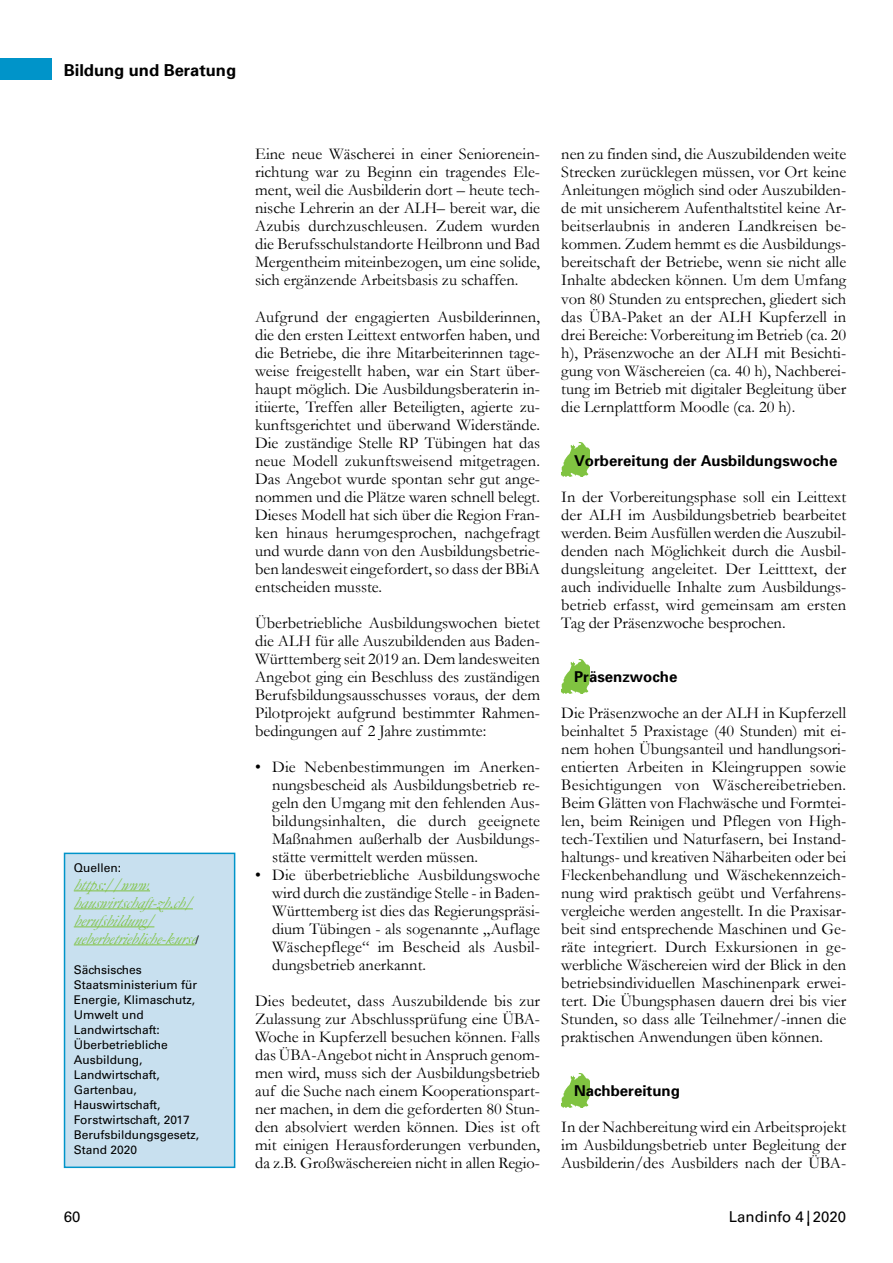
<style>
.page{position:relative;width:893px;height:1263px;background:#fff}
.page>*{position:absolute;margin:0;border:0;box-sizing:border-box;transform-origin:0 0}
.t1{font:16.5px/18px "Garamond";color:#000;text-align:justify}
.t2{font:italic 16.5px/18px "Garamond";color:#80c341}
.t3{font:700 16.5px "Univers 65";color:#000}
.t4{font:700 15px "Univers 65";color:#000}
.t5{font:15px "Univers";color:#000}
.t6{font:12px/15px "Univers";color:#000}
.s1{font-family:"Univers";font-style:normal;font-size:12px;color:#000}
</style>
<div class="page">
<img style="left:561px;top:443px;width:29px;height:34px">
<img style="left:561px;top:659px;width:29px;height:34px">
<img style="left:561px;top:1073px;width:29px;height:34px">
<div style="left:0;top:58px;width:51px;height:22px;background:#0094c9"></div>
<div style="left:65px;top:853px;width:170px;height:314px;background:#c8e0ef"></div>
<hr style="left:74px;top:890px;width:76px;height:1px;background:#80c341">
<hr style="left:74px;top:908px;width:119px;height:1px;background:#80c341">
<hr style="left:74px;top:926px;width:80px;height:1px;background:#80c341">
<hr style="left:74px;top:944px;width:121px;height:1px;background:#80c341">
<div style="left:64px;top:853px;width:171px;height:315px;border:2px solid #0094c9"></div>
<p class="t3" style="left:64px;top:59px;width:174px">Bildung und Beratung</p>
<p class="t6" style="left:74px;top:860px;width:49px">Quellen:</p>
<p class="t2" style="left:74px;top:875px;width:128px">https://www. hauswirtschaft-zh.ch/ berufsbildung/ ueberbetriebliche-kurse<span class="s1">/</span></p>
<p class="t6" style="left:74px;top:962px;width:127px">Sächsisches<br>Staatsministerium für<br>Energie, Klimaschutz,<br>Umwelt und<br>Landwirtschaft:<br>Überbetriebliche<br>Ausbildung,<br>Landwirtschaft,<br>Gartenbau,<br>Hauswirtschaft,<br>Forstwirtschaft, 2017<br>Berufsbildungsgesetz,<br>Stand 2020</p>
<p class="t5" style="left:64px;top:1207px;width:18px">60</p>
<p class="t1" style="left:255px;top:145px;width:286px">Eine neue Wäscherei in einer Seniorenein&shy;richtung war zu Beginn ein tragendes Ele&shy;ment, weil die Ausbilderin dort – heute tech&shy;nische Lehrerin an der ALH– bereit war, die Azubis durchzuschleusen. Zudem wurden die Berufsschulstandorte Heilbronn und Bad Mergentheim miteinbezogen, um eine solide, sich ergänzende Arbeitsbasis zu schaffen.</p>
<p class="t1" style="left:255px;top:307px;width:286px">Aufgrund der engagierten Ausbilderinnen, die den ersten Leittext entworfen haben, und die Betriebe, die ihre Mitarbeiterinnen tage&shy;weise freigestellt haben, war ein Start über&shy;haupt möglich. Die Ausbildungsberaterin in&shy;itiierte, Treffen aller Beteiligten, agierte zu&shy;kunftsgerichtet und überwand Widerstände.<br>Die zuständige Stelle RP Tübingen hat das neue Modell zukunftsweisend mitgetragen.<br>Das Angebot wurde spontan sehr gut ange&shy;nommen und die Plätze waren schnell belegt.<br>Dieses Modell hat sich über die Region Fran&shy;ken hinaus herumgesprochen, nachgefragt und wurde dann von den Ausbildungsbetrie&shy;ben landesweit eingefordert, so dass der BBiA entscheiden musste.</p>
<p class="t1" style="left:255px;top:613px;width:286px">Überbetriebliche Ausbildungswochen bietet die ALH für alle Auszubildenden aus Baden-Württemberg seit 2019 an. Dem landesweiten Angebot ging ein Beschluss des zuständigen Berufsbildungsausschusses voraus, der dem Pilotprojekt aufgrund bestimmter Rahmen&shy;bedingungen auf 2 Jahre zustimmte:</p>
<p class="t1" style="left:272px;top:757px;width:269px;text-indent:-17px">• Die Nebenbestimmungen im Anerken&shy;nungsbescheid als Ausbildungsbetrieb re&shy;geln den Umgang mit den fehlenden Aus&shy;bildungsinhalten, die durch geeignete Maßnahmen außerhalb der Ausbildungs&shy;stätte vermittelt werden müssen.</p>
<p class="t1" style="left:272px;top:865px;width:269px;text-indent:-17px">• Die überbetriebliche Ausbildungswoche wird durch die zuständige Stelle - in Baden-Württemberg ist dies das Regierungspräsi&shy;dium Tübingen - als sogenannte „Auflage Wäschepflege“ im Bescheid als Ausbil&shy;dungsbetrieb anerkannt.</p>
<p class="t1" style="left:255px;top:991px;width:286px">Dies bedeutet, dass Auszubildende bis zur Zulassung zur Abschlussprüfung eine ÜBA-Woche in Kupferzell besuchen können. Falls das ÜBA-Angebot nicht in Anspruch genom&shy;men wird, muss sich der Ausbildungsbetrieb auf die Suche nach einem Kooperationspart&shy;ner machen, in dem die geforderten 80 Stun&shy;den absolviert werden können. Dies ist oft mit einigen Herausforderungen verbunden, da z.B. Großwäschereien nicht in allen Regio-</p>
<p class="t1" style="left:561px;top:145px;width:286px">nen zu finden sind, die Auszubildenden weite Strecken zurücklegen müssen, vor Ort keine Anleitungen möglich sind oder Auszubilden&shy;de mit unsicherem Aufenthaltstitel keine Ar&shy;beitserlaubnis in anderen Landkreisen be&shy;kommen. Zudem hemmt es die Ausbildungs&shy;bereitschaft der Betriebe, wenn sie nicht alle Inhalte abdecken können. Um dem Umfang von 80 Stunden zu entsprechen, gliedert sich das ÜBA-Paket an der ALH Kupferzell in drei Bereiche: Vorbereitung im Betrieb (ca. 20 h), Präsenzwoche an der ALH mit Besichti&shy;gung von Wäschereien (ca. 40 h), Nachberei&shy;tung im Betrieb mit digitaler Begleitung über die Lernplattform Moodle (ca. 20 h).</p>
<p class="t4" style="left:574px;top:450px;width:265px">Vorbereitung der Ausbildungswoche</p>
<p class="t1" style="left:561px;top:487px;width:286px">In der Vorbereitungsphase soll ein Leittext der ALH im Ausbildungsbetrieb bearbeitet werden. Beim Ausfüllen werden die Auszubil&shy;denden nach Möglichkeit durch die Ausbil&shy;dungsleitung angeleitet. Der Leitttext, der auch individuelle Inhalte zum Ausbildungs&shy;betrieb erfasst, wird gemeinsam am ersten Tag der Präsenzwoche besprochen.</p>
<p class="t4" style="left:574px;top:666px;width:105px">Präsenzwoche</p>
<p class="t1" style="left:561px;top:703px;width:286px">Die Präsenzwoche an der ALH in Kupferzell beinhaltet 5 Praxistage (40 Stunden) mit ei&shy;nem hohen Übungsanteil und handlungsori&shy;entierten Arbeiten in Kleingruppen sowie Besichtigungen von Wäschereibetrieben.<br>Beim Glätten von Flachwäsche und Formtei&shy;len, beim Reinigen und Pflegen von High&shy;tech-Textilien und Naturfasern, bei Instand&shy;haltungs- und kreativen Näharbeiten oder bei Fleckenbehandlung und Wäschekennzeich&shy;nung wird praktisch geübt und Verfahrens&shy;vergleiche werden angestellt. In die Praxisar&shy;beit sind entsprechende Maschinen und Ge&shy;räte integriert. Durch Exkursionen in ge&shy;werbliche Wäschereien wird der Blick in den betriebsindividuellen Maschinenpark erwei&shy;tert. Die Übungsphasen dauern drei bis vier Stunden, so dass alle Teilnehmer/-innen die praktischen Anwendungen üben können.</p>
<p class="t4" style="left:574px;top:1080px;width:107px">Nachbereitung</p>
<p class="t1" style="left:561px;top:1117px;width:286px">In der Nachbereitung wird ein Arbeitsprojekt im Ausbildungsbetrieb unter Begleitung der Ausbilderin/des Ausbilders nach der ÜBA-</p>
<p class="t5" style="left:729px;top:1207px;width:119px">Landinfo 4 | 2020</p>
</div>
